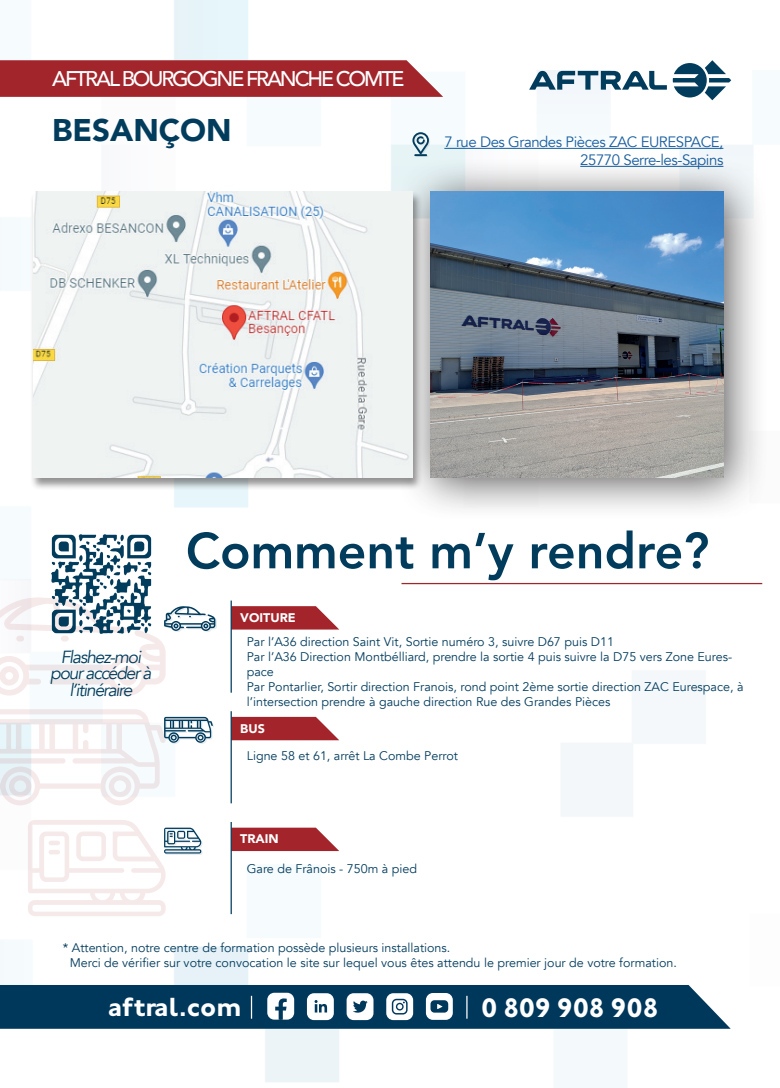
<style>
.page{position:relative;width:780px;height:1088px;background:#fff}
.page>*{position:absolute;margin:0;border:0;box-sizing:border-box;transform-origin:0 0}
.t1{font:800 50px "Avenir";color:#023c5d}
.t2{font:900 31.25px "Avenir";color:#023c5d}
.t3{font:700 27.5px "Johnston ITC Std";letter-spacing:-.02em;color:#fff}
.t4{font:700 27.12px "Johnston ITC Std";color:#fff}
.t5{font:500 21.25px "Avenir";letter-spacing:-.1em;color:#fff}
.t6{font:italic 17.5px "Avenir";letter-spacing:-.07em;color:#023c5b}
.t7{font:15px/18px "Avenir";letter-spacing:-.03em;color:#175d9e;text-align:right}
.t8{font:12.5px/15px "Avenir";color:#023c5d}
.t9{font:900 12.5px "Avenir";color:#fff}
</style>
<div class="page">
<img style="left:0;top:0;width:763px;height:1088px">
<svg style="left:672px;top:60px;width:59px;height:40px"></svg>
<svg style="left:529px;top:71px;width:137px;height:19px"></svg>
<svg style="left:0;top:60px;width:443px;height:37px;background:#a73036"></svg>
<svg style="left:0;top:709px;width:214px;height:96px"></svg>
<svg style="left:28px;top:820px;width:175px;height:96px"></svg>
<svg style="left:232px;top:606px;width:107px;height:23px;background:#ad3e43"></svg>
<svg style="left:232px;top:717px;width:107px;height:23px;background:#ac3c41"></svg>
<svg style="left:232px;top:828px;width:107px;height:23px;background:#ac3b41"></svg>
<hr style="left:230px;top:600px;width:2px;height:93px;background:#023c5d">
<hr style="left:230px;top:711px;width:2px;height:92px;background:#023c5d">
<hr style="left:230px;top:822px;width:2px;height:92px;background:#023c5d">
<hr style="left:401px;top:583px;width:361px;height:1px;background:#a3252c">
<svg style="left:0;top:597px;width:217px;height:99px"></svg>
<hr style="left:444px;top:148px;width:279px;height:1px;background:#175d9e">
<div style="left:396px;top:157px;width:372px;height:365px;background:#231f20;opacity:.75"></div>
<img style="left:430px;top:192px;width:293px;height:285px">
<svg style="left:0;top:985px;width:730px;height:44px;background:#1e4f6f"></svg>
<svg style="left:412px;top:132px;width:18px;height:25px"></svg>
<img style="left:39px;top:521px;width:125px;height:126px">
<div style="left:30px;top:191px;width:393px;height:299px;background:#231f20;opacity:.49"></div>
<img style="left:33px;top:192px;width:379px;height:285px">
<p class="t5" style="left:52px;top:60px;width:353px">AFTRAL BOURGOGNE FRANCHE COMTE</p>
<p class="t2" style="left:52px;top:103px;width:181px">BESANÇON</p>
<p class="t7" style="left:444px;top:133px;width:280px">7 rue Des Grandes Pièces ZAC EURESPACE,<br>25770 Serre-les-Sapins</p>
<p class="t1" style="left:186px;top:505px;width:525px">Comment m’y rendre?</p>
<p class="t6" style="left:61px;top:647px;width:82px">Flashez-moi</p>
<p class="t6" style="left:50px;top:663px;width:103px">pour accéder à</p>
<p class="t6" style="left:69px;top:679px;width:65px">l’itinéraire</p>
<p class="t9" style="left:240px;top:607px;width:57px">VOITURE</p>
<p class="t8" style="left:247px;top:634px;width:368px">Par l’A36 direction Saint Vit, Sortie numéro 3, suivre D67 puis D11</p>
<p class="t8" style="left:247px;top:649px;width:487px">Par l’A36 Direction Montbélliard, prendre la sortie 4 puis suivre la D75 vers Zone Eures&shy;pace</p>
<p class="t8" style="left:247px;top:679px;width:498px">Par Pontarlier, Sortir direction Franois, rond point 2ème sortie direction ZAC Eurespace, à l’intersection prendre à gauche direction Rue des Grandes Pièces</p>
<p class="t9" style="left:240px;top:717px;width:26px">BUS</p>
<p class="t8" style="left:247px;top:748px;width:213px">Ligne 58 et 61, arrêt La Combe Perrot</p>
<p class="t9" style="left:240px;top:828px;width:40px">TRAIN</p>
<p class="t8" style="left:247px;top:861px;width:172px">Gare de Frânois - 750m à pied</p>
<p class="t8" style="left:63px;top:940px;width:389px">* Attention, notre centre de formation possède plusieurs installations.</p>
<p class="t8" style="left:70px;top:955px;width:608px">Merci de vérifier sur votre convocation le site sur lequel vous êtes attendu le premier jour de votre formation.</p>
<h3 class="t4" style="left:108px;top:991px;width:135px">aftral.com</h3>
<p class="t3" style="left:481px;top:991px;width:179px">0 809 908 908</p>
</div>
